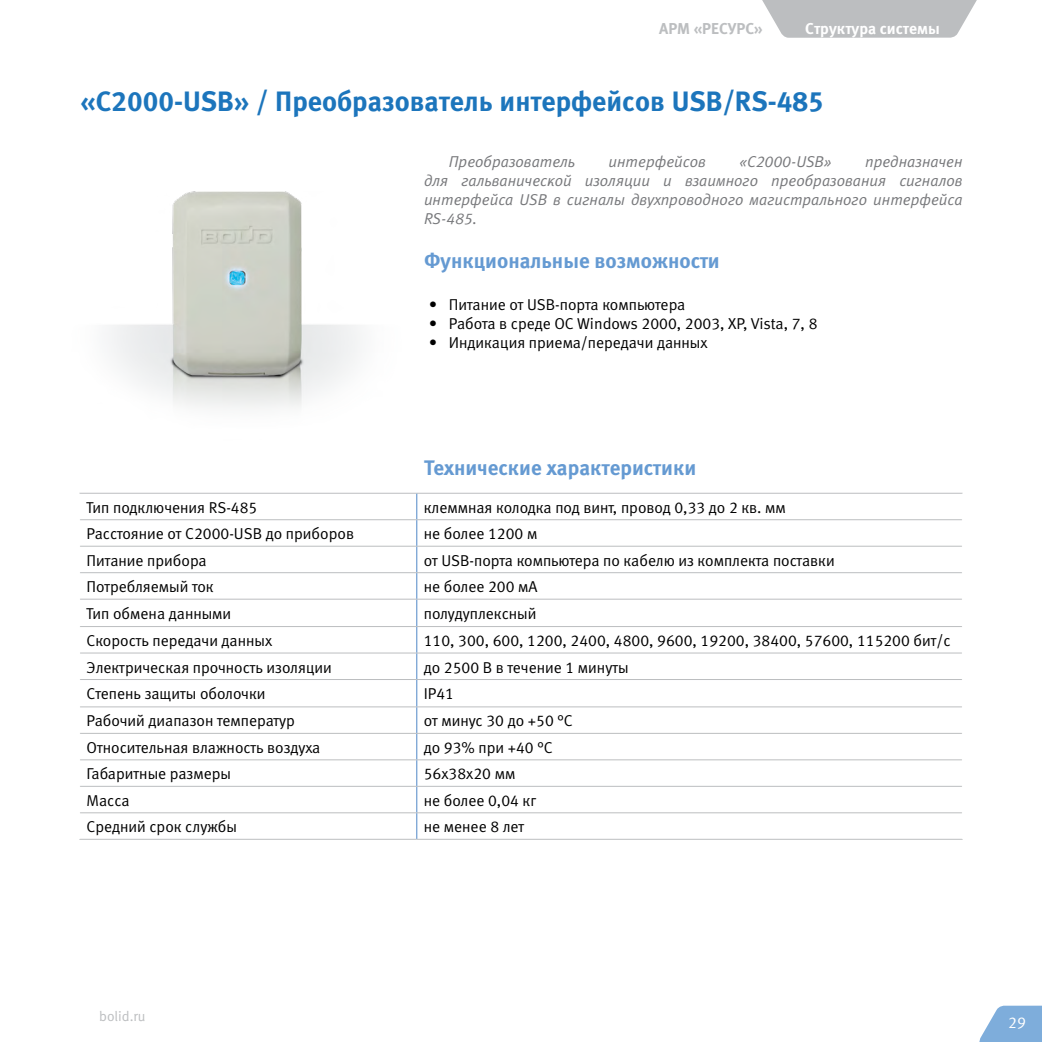
<style>
.page{position:relative;width:1042px;height:1042px;background:#fff}
.page>*{position:absolute;margin:0;border:0;box-sizing:border-box;transform-origin:0 0}
.t1{font:28px "Meta Bold LFC";color:#1c75bc}
.t2{font:21px "Meta Bold LFC";color:#659ad2}
.t3{font:15.75px "Meta Normal LFC";color:#000}
.t4{font:italic 15.75px/18.9px "Meta Normal LFC";color:#77787b;text-align:justify}
.t5{font:15.75px "Meta Bold LFC";color:#fff}
.t6{font:15.75px "Meta Bold LFC";color:#bcbec0}
.t7{font:15.75px "Meta Normal LFC";color:#fff}
.t8{font:14px "Meta Normal LFC";color:#bcbec0}
.s1{font-family:"Officina Sans C"}
</style>
<div class="page">
<hr style="left:79px;top:493px;width:338px;height:1px;background:#bcbec0">
<hr style="left:417px;top:493px;width:545px;height:1px;background:#bcbec0">
<hr style="left:80px;top:519px;width:337px;height:1px;background:#bcbec0">
<hr style="left:417px;top:519px;width:545px;height:1px;background:#bcbec0">
<hr style="left:80px;top:546px;width:337px;height:1px;background:#bcbec0">
<hr style="left:417px;top:546px;width:545px;height:1px;background:#bcbec0">
<hr style="left:80px;top:572px;width:337px;height:1px;background:#bcbec0">
<hr style="left:417px;top:572px;width:545px;height:1px;background:#bcbec0">
<hr style="left:80px;top:599px;width:337px;height:1px;background:#bcbec0">
<hr style="left:417px;top:599px;width:545px;height:1px;background:#bcbec0">
<hr style="left:80px;top:626px;width:337px;height:1px;background:#bcbec0">
<hr style="left:417px;top:626px;width:545px;height:1px;background:#bcbec0">
<hr style="left:80px;top:652px;width:337px;height:1px;background:#bcbec0">
<hr style="left:417px;top:652px;width:545px;height:1px;background:#bcbec0">
<hr style="left:80px;top:679px;width:337px;height:1px;background:#bcbec0">
<hr style="left:417px;top:679px;width:545px;height:1px;background:#bcbec0">
<hr style="left:80px;top:706px;width:337px;height:1px;background:#bcbec0">
<hr style="left:417px;top:706px;width:545px;height:1px;background:#bcbec0">
<hr style="left:80px;top:733px;width:337px;height:1px;background:#bcbec0">
<hr style="left:417px;top:733px;width:545px;height:1px;background:#bcbec0">
<hr style="left:80px;top:759px;width:337px;height:1px;background:#bcbec0">
<hr style="left:417px;top:759px;width:545px;height:1px;background:#bcbec0">
<hr style="left:80px;top:786px;width:337px;height:1px;background:#bcbec0">
<hr style="left:417px;top:786px;width:545px;height:1px;background:#bcbec0">
<hr style="left:80px;top:812px;width:337px;height:1px;background:#bcbec0">
<hr style="left:417px;top:812px;width:545px;height:1px;background:#bcbec0">
<hr style="left:79px;top:839px;width:338px;height:1px;background:#bcbec0">
<hr style="left:417px;top:839px;width:545px;height:1px;background:#bcbec0">
<svg style="left:416px;top:494px;width:1px;height:345px"></svg>
<img style="left:79px;top:191px;width:332px;height:303px">
<svg style="left:979px;top:1005px;width:63px;height:37px"></svg>
<svg style="left:762px;top:0;width:215px;height:38px;background:#c3c5c6"></svg>
<p class="t6" style="left:659px;top:19px;width:105px">АРМ «Ресурс»</p>
<p class="t5" style="left:805px;top:19px;width:136px">Структура системы</p>
<h1 class="t1" style="left:80px;top:85px;width:745px">«C2000-USB» / Преобразователь интерфейсов USB/RS-485</h1>
<p class="t4" style="left:449px;top:152px;width:128px">Преобразователь</p>
<p class="t4" style="left:608px;top:152px;width:99px">интерфейсов</p>
<p class="t4" style="left:739px;top:152px;width:94px">«С2000-USB»</p>
<p class="t4" style="left:424px;top:152px;width:540px;text-indent:441px">предназначен для гальванической изоляции и взаимного преобразования сигналов интерфейса USB в сигналы двухпроводного магистрального интерфейса RS-485.</p>
<h2 class="t2" style="left:424px;top:248px;width:297px">Функциональные возможности</h2>
<p class="t3" style="left:429px;top:296px;width:258px"><span class="s1">•</span> Питание от USB-порта компьютера</p>
<p class="t3" style="left:429px;top:314px;width:390px"><span class="s1">•</span> Работа в среде ОС Windows 2000, 2003, XP, Vista, 7, 8</p>
<p class="t3" style="left:429px;top:333px;width:280px"><span class="s1">•</span> Индикация приема/передачи данных</p>
<h2 class="t2" style="left:424px;top:455px;width:274px">Технические характеристики</h2>
<p class="t3" style="left:87px;top:498px;width:172px">Тип подключения RS-485</p>
<p class="t3" style="left:424px;top:498px;width:364px">клеммная колодка под винт, провод 0,33 до 2 кв. мм</p>
<p class="t3" style="left:87px;top:525px;width:269px">Расстояние от C2000-USB до приборов</p>
<p class="t3" style="left:424px;top:525px;width:115px">не более 1200 м</p>
<p class="t3" style="left:87px;top:551px;width:122px">Питание прибора</p>
<p class="t3" style="left:424px;top:551px;width:412px">от USB-порта компьютера по кабелю из комплекта поставки</p>
<p class="t3" style="left:87px;top:578px;width:128px">Потребляемый ток</p>
<p class="t3" style="left:424px;top:578px;width:115px">не более 200 мА</p>
<p class="t3" style="left:87px;top:605px;width:146px">Тип обмена данными</p>
<p class="t3" style="left:424px;top:605px;width:114px">полудуплексный</p>
<p class="t3" style="left:87px;top:632px;width:187px">Скорость передачи данных</p>
<p class="t3" style="left:424px;top:632px;width:528px">110, 300, 600, 1200, 2400, 4800, 9600, 19200, 38400, 57600, 115200 бит/с</p>
<p class="t3" style="left:87px;top:658px;width:247px">Электрическая прочность изоляции</p>
<p class="t3" style="left:424px;top:658px;width:206px">до 2500 В в течение 1 минуты</p>
<p class="t3" style="left:87px;top:685px;width:180px">Степень защиты оболочки</p>
<p class="t3" style="left:424px;top:685px;width:32px">IP41</p>
<p class="t3" style="left:87px;top:712px;width:210px">Рабочий диапазон температур</p>
<p class="t3" style="left:424px;top:712px;width:150px">от минус 30 до +50 °C</p>
<p class="t3" style="left:87px;top:738px;width:235px">Относительная влажность воздуха</p>
<p class="t3" style="left:424px;top:738px;width:130px">до 93% при +40 °C</p>
<p class="t3" style="left:87px;top:765px;width:146px">Габаритные размеры</p>
<p class="t3" style="left:424px;top:765px;width:93px">56х38х20 мм</p>
<p class="t3" style="left:87px;top:791px;width:44px">Масса</p>
<p class="t3" style="left:424px;top:791px;width:114px">не более 0,04 кг</p>
<p class="t3" style="left:87px;top:818px;width:152px">Средний срок службы</p>
<p class="t3" style="left:424px;top:818px;width:102px">не менее 8 лет</p>
<p class="t8" style="left:99px;top:1008px;width:48px">bolid.ru</p>
<p class="t7" style="left:1008px;top:1014px;width:19px">29</p>
</div>
